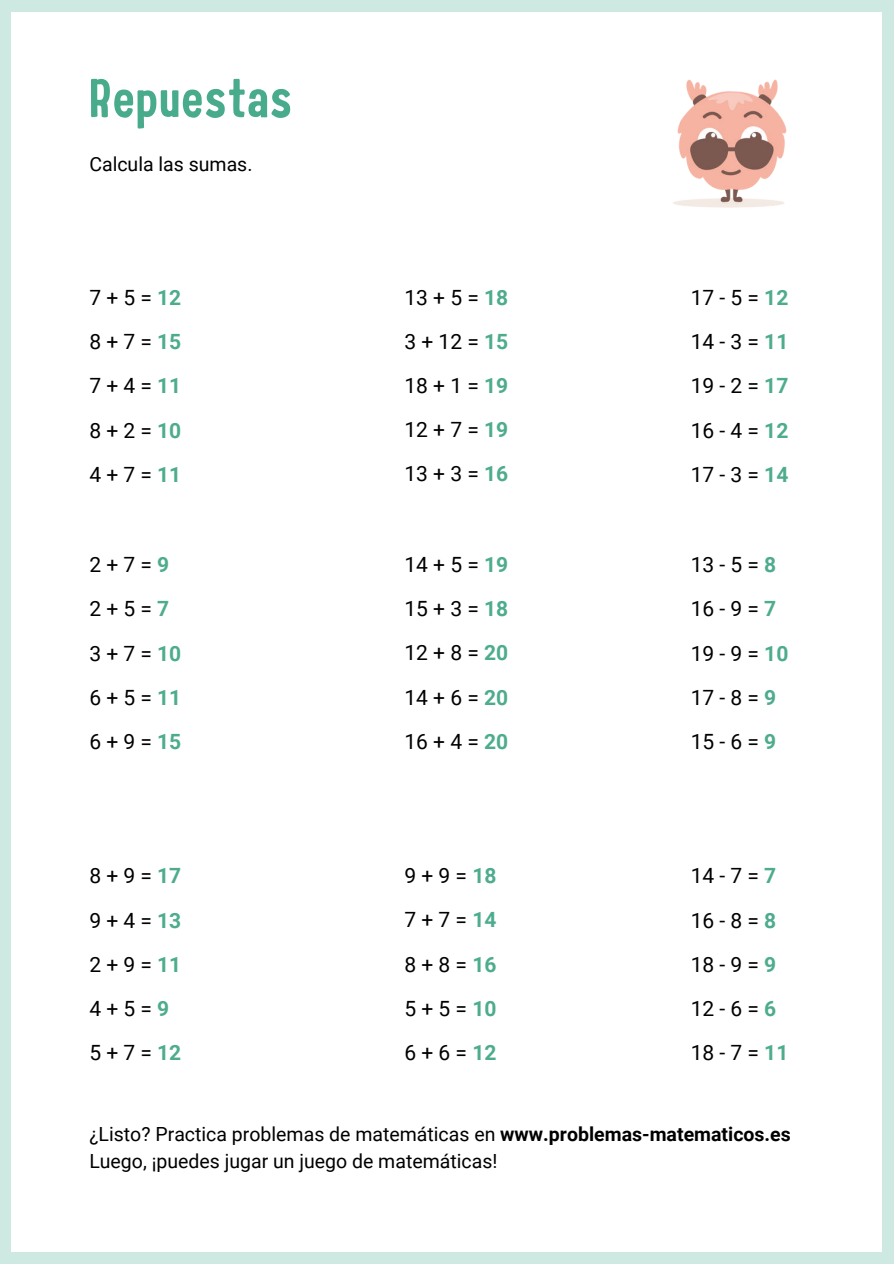
<style>
.page{position:relative;width:894px;height:1264px;background:#fff}
.page>*{position:absolute;margin:0;border:0;box-sizing:border-box;transform-origin:0 0}
.t1{font:54px "Childling";letter-spacing:.02em;color:#48ab8b}
.t2{font:21px/44.2px "Roboto";color:#000;text-align:justify}
.t3{font:19.5px/27px "Roboto";color:#000}
.s1{font-weight:700;color:#4eac8e}
.s2{font-weight:700}
</style>
<div class="page">
<div style="left:0;top:0;width:893px;height:1263px;background:#cee8e2"></div>
<div style="left:11px;top:12px;width:871px;height:1239px;background:#fff"></div>
<img style="left:673px;top:79px;width:114px;height:129px">
<h1 class="t1" style="left:89px;top:66px;width:204px">Repuestas</h1>
<p class="t3" style="left:89px;top:150px;width:165px">Calcula las sumas.</p>
<p class="t2" style="left:89px;top:274px;width:93px">7 + 5 = <span class="s1">12</span></p>
<p class="t2" style="left:89px;top:319px;width:93px">8 + 7 = <span class="s1">15<br></span>7 + 4 = <span class="s1">11<br></span>8 + 2 = <span class="s1">10<br></span>4 + 7 = <span class="s1">11</span></p>
<p class="t2" style="left:89px;top:541px;width:93px;text-align:left">2 + 7 = <span class="s1">9<br></span>2 + 5 = <span class="s1">7<br></span>3 + 7 = <span class="s1">10<br></span>6 + 5 = <span class="s1">11<br></span>6 + 9 = <span class="s1">15</span></p>
<p class="t2" style="left:89px;top:852px;width:93px;text-align:left">8 + 9 = <span class="s1">17<br></span>9 + 4 = <span class="s1">13<br></span>2 + 9 = <span class="s1">11<br></span>4 + 5 = <span class="s1">9<br></span>5 + 7 = <span class="s1">12</span></p>
<p class="t2" style="left:404px;top:274px;width:105px">13 + 5 = <span class="s1">18<br></span>3 + 12 = <span class="s1">15<br></span>18 + 1 = <span class="s1">19<br></span>12 + 7 = <span class="s1">19<br></span>13 + 3 = <span class="s1">16</span></p>
<p class="t2" style="left:404px;top:541px;width:105px">14 + 5 = <span class="s1">19<br></span>15 + 3 = <span class="s1">18<br></span>12 + 8 = <span class="s1">20<br></span>14 + 6 = <span class="s1">20<br></span>16 + 4 = <span class="s1">20</span></p>
<p class="t2" style="left:404px;top:852px;width:93px">9 + 9 = <span class="s1">18<br></span>7 + 7 = <span class="s1">14<br></span>8 + 8 = <span class="s1">16<br></span>5 + 5 = <span class="s1">10<br></span>6 + 6 = <span class="s1">12</span></p>
<p class="t2" style="left:690px;top:275px;width:99px">17 - 5 = <span class="s1">12<br></span>14 - 3 = <span class="s1">11<br></span>19 - 2 = <span class="s1">17<br></span>16 - 4 = <span class="s1">12<br></span>17 - 3 = <span class="s1">14</span></p>
<p class="t2" style="left:690px;top:541px;width:99px;text-align:left">13 - 5 = <span class="s1">8<br></span>16 - 9 = <span class="s1">7<br></span>19 - 9 = <span class="s1">10<br></span>17 - 8 = <span class="s1">9<br></span>15 - 6 = <span class="s1">9</span></p>
<p class="t2" style="left:690px;top:852px;width:99px;text-align:left">14 - 7 = <span class="s1">7<br></span>16 - 8 = <span class="s1">8<br></span>18 - 9 = <span class="s1">9<br></span>12 - 6 = <span class="s1">6<br></span>18 - 7 = <span class="s1">11</span></p>
<p class="t3" style="left:89px;top:1119px;width:702px">¿Listo? Practica problemas de matemáticas en <span class="s2">www.problemas-matematicos.es<br></span>Luego, ¡puedes jugar un juego de matemáticas!</p>
</div>
